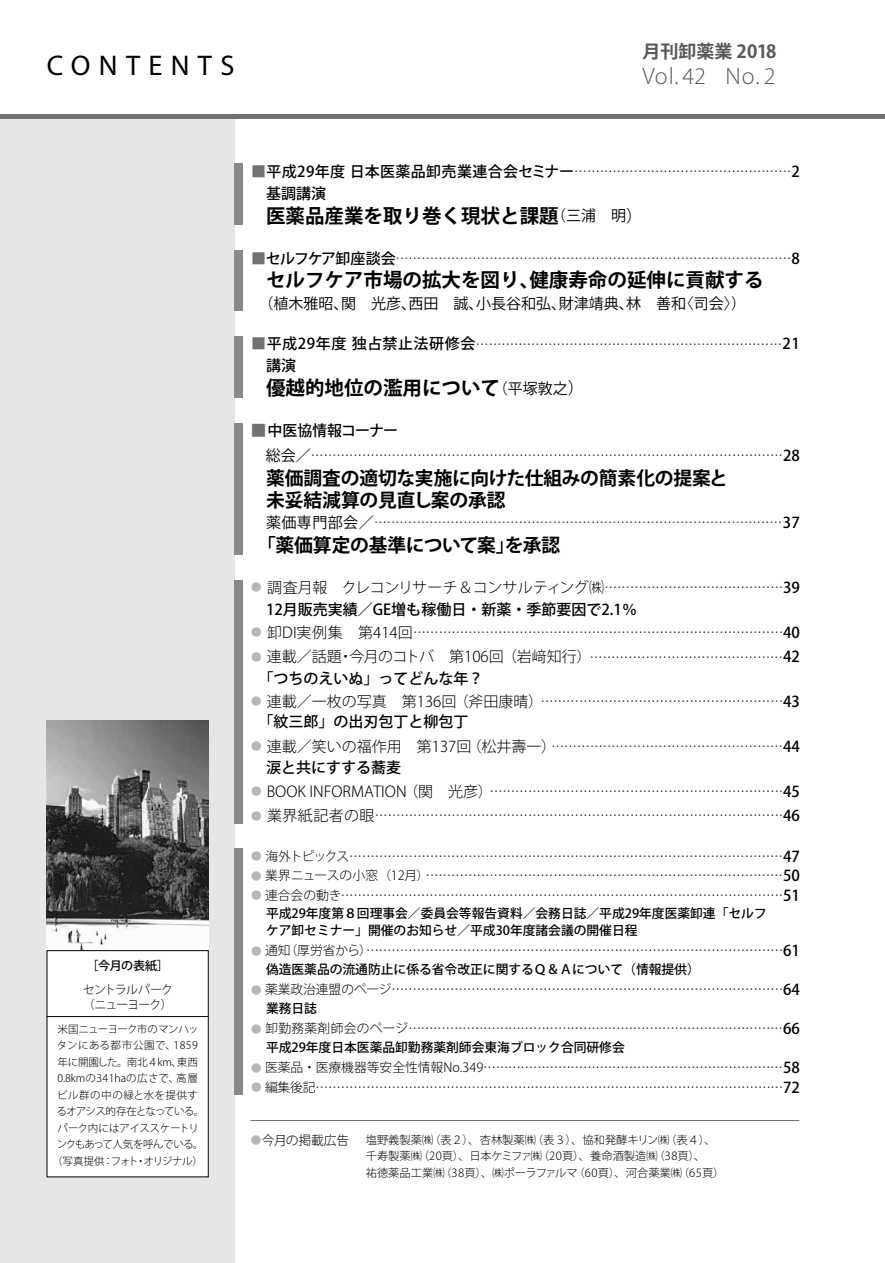
<style>
.page{position:relative;width:885px;height:1263px;background:#fff}
.page>*{position:absolute;margin:0;border:0;box-sizing:border-box;transform-origin:0 0}
.t1{font:28.5px "Myriad Pro";letter-spacing:.295em;color:#000}
.t2{font:300 24px "Myriad Pro";letter-spacing:.025em;color:#595757}
.t3{font:700 19.5px "Koz Go Pro";color:#000}
.t4{font:700 18.75px/22.5px "Koz Go Pro";letter-spacing:-.01em;color:#000}
.t5{font:700 18px "Koz Go Pro";color:#595757}
.t6{font:300 15px/21.3px "Koz Go Pro";color:#000}
.t7{font:500 15px/22.2px "Koz Go Pro";color:#000}
.t8{font:500 15px/21.8px "Koz Go Pro";letter-spacing:.025em;color:#000}
.t9{font:15px "Koz Go Pro";color:#000}
.t10{font:500 15px "Koz Go Pr 6 N";color:#000}
.t11{font:500 15px "Koz Go Pro";letter-spacing:-.035em;color:#000}
.t12{font:300 12.75px/18.3px "Koz Go Pro";color:#000}
.t13{font:300 12.75px/18.3px "Koz Go Pro";letter-spacing:.025em;color:#000}
.t14{font:300 12.75px "Koz Go Pro";letter-spacing:-.08em;color:#000}
.t15{font:500 12.75px "Koz Go Pro";color:#000}
.t16{font:300 12px/15px "Koz Go Pro";letter-spacing:-.08em;color:#000}
.t17{font:500 12px "Koz Go Pro";letter-spacing:-.02em;color:#000}
.t18{font:300 11.25px/16.5px "Koz Go Pro";color:#000}
.t19{font:300 10.5px/16.5px "Koz Go Pro";letter-spacing:-.015em;color:#000;text-align:center}
.s1{color:#727171}
.s2{font-weight:300;font-size:12.75px}
.s3{font-weight:400;font-size:15px}
.s4{font-weight:400;font-size:16.5px}
.s5{font-weight:500;font-size:15px;color:#727171}
.s6{font-weight:500;font-size:15px}
.s7{font-family:"Shin Go Pro";font-weight:400;color:#727171}
.s8{font-weight:400;font-size:10.5px;color:#b5b6b6}
.s9{font-weight:300}
.s10{font-size:15px}
.s11{font-family:"Koz Go Pr 6 N";font-weight:500;font-size:15px}
.s12{font-size:12.75px}
.s13{font-weight:500}
.s14{font-size:10.5px;color:#b5b6b6}
</style>
<div class="page">
<div style="left:0;top:115px;width:234px;height:1148px;background:#e6e6e6"></div>
<hr style="left:0;top:114px;width:884px;height:4px;background:#727171">
<img style="left:47px;top:721px;width:161px;height:229px">
<div style="left:47px;top:951px;width:161px;height:226px;background:#fff"></div>
<hr style="left:47px;top:1016px;width:161px;height:1px;background:#000">
<hr style="left:250px;top:1120px;width:549px;height:1px;background:#727171">
<div style="left:234px;top:848px;width:8px;height:246px;background:#898989"></div>
<div style="left:234px;top:251px;width:8px;height:60px;background:#898989"></div>
<div style="left:234px;top:164px;width:8px;height:61px;background:#898989"></div>
<div style="left:234px;top:336px;width:8px;height:62px;background:#898989"></div>
<div style="left:234px;top:580px;width:8px;height:243px;background:#898989"></div>
<div style="left:234px;top:423px;width:8px;height:131px;background:#898989"></div>
<h1 class="t1" style="left:47px;top:47px;width:189px">CONTENTS</h1>
<h3 class="t5" style="left:642px;top:40px;width:135px">月刊卸薬業 2018</h3>
<h2 class="t2" style="left:642px;top:61px;width:135px">Vol. 42 No. 2</h2>
<p class="t17" style="left:86px;top:958px;width:84px">［今月の表紙］</p>
<p class="t16" style="left:83px;top:982px;width:92px">セントラルパーク（ニューヨーク）</p>
<p class="t19" style="left:52px;top:1021px;width:153px">米国ニューヨーク市のマンハッタンにある都市公園で、1859年に開園した。南北４km、東西<br>0.8kmの341haの広さで、高層ビル群の中の緑と水を提供するオアシス的存在となっている。パーク内にはアイススケートリンクもあって人気を呼んでいる。（写真提供：フォト・オリジナル）</p>
<p class="t8" style="left:266px;top:161px;width:535px;text-indent:-15px"><span class="s1">■</span>平成29年度 日本医薬品卸売業連合会セミナー<span class="s2">……………………………………………</span>2基調講演</p>
<h3 class="t3" style="left:266px;top:203px;width:378px">医薬品産業を取り巻く現状と課題<span class="s3">（三浦　明</span><span class="s4">）</span></h3>
<p class="t12" style="left:251px;top:249px;width:550px"><span class="s5">■</span><span class="s6">セルフケア卸座談会</span>…………………………………………………………………………………<span class="s6">8</span></p>
<h3 class="t3" style="left:266px;top:268px;width:499px">セルフケア市場の拡大を図り、健康寿命の延伸に貢献する</h3>
<p class="t9" style="left:258px;top:294px;width:489px">（植木雅昭、関　光彦、西田　誠、小長谷和弘、財津靖典、林　善和〈司会〉）</p>
<p class="t12" style="left:251px;top:335px;width:550px"><span class="s5">■</span><span class="s6">平成29年度 独占禁止法研修会</span>………………………………………………………………<span class="s6">21</span></p>
<p class="t7" style="left:266px;top:355px;width:31px">講演</p>
<h3 class="t3" style="left:266px;top:376px;width:319px">優越的地位の濫用について<span class="s3">（平塚敦之</span><span class="s4">）</span></h3>
<p class="t11" style="left:251px;top:421px;width:148px"><span class="s7">■</span>中医協情報コーナー</p>
<p class="t12" style="left:266px;top:446px;width:535px"><span class="s3">総会／</span>…………………………………………………………………………………………………<span class="s6">28</span></p>
<h3 class="t4" style="left:266px;top:468px;width:463px">薬価調査の適切な実施に向けた仕組みの簡素化の提案と未妥結減算の見直し案の承認</h3>
<p class="t12" style="left:266px;top:514px;width:535px"><span class="s3">薬価専門部会／</span>……………………………………………………………………………………<span class="s6">37</span></p>
<h3 class="t4" style="left:257px;top:535px;width:305px">「薬価算定の基準について案」を承認</h3>
<p class="t7" style="left:266px;top:577px;width:535px;text-indent:-15px"><span class="s8">●</span> <span class="s9">調査月報　クレコンリサーチ＆コンサルティング㈱</span><span class="s2">……………………………………</span>39<br>12月販売実績／GE増も稼働日・新薬・季節要因で2.1％</p>
<p class="t12" style="left:251px;top:623px;width:550px"><span class="s8">●</span> <span class="s10">卸DI実例集　第414回</span>……………………………………………………………………………<span class="s11">40</span></p>
<p class="t6" style="left:258px;top:646px;width:543px;text-indent:-7px"><span class="s8">●</span> 連載／話題・今月のコトバ　第106回（岩﨑知行）<span class="s12">………………………………………</span><span class="s13">42「つちのえいぬ」ってどんな年？</span></p>
<p class="t6" style="left:251px;top:691px;width:550px"><span class="s8">●</span> 連載／一枚の写真　第136回（斧田康晴）<span class="s12">…………………………………………………</span><span class="s13">43</span></p>
<p class="t10" style="left:258px;top:713px;width:211px">「紋三郎」の出刃包丁と柳包丁</p>
<p class="t6" style="left:266px;top:736px;width:535px;text-indent:-15px"><span class="s8">●</span> 連載／笑いの福作用　第137回（松井壽一）<span class="s12">………………………………………………</span><span class="s13">44涙と共にすする蕎麦</span></p>
<p class="t12" style="left:251px;top:782px;width:550px"><span class="s8">●</span> <span class="s10">BOOK INFORMATION（関　光彦）</span>……………………………………………………………<span class="s6">45</span></p>
<p class="t12" style="left:251px;top:807px;width:550px"><span class="s8">●</span> <span class="s10">業界紙記者の眼</span>……………………………………………………………………………………<span class="s6">46</span></p>
<p class="t14" style="left:251px;top:848px;width:550px"><span class="s8">●</span> 海外トピックス…………………………………………………………………………………………<span class="s6">47</span></p>
<p class="t12" style="left:251px;top:867px;width:550px"><span class="s8">●</span> 業界ニュースの小窓（12月）…………………………………………………………………………<span class="s6">50</span></p>
<p class="t12" style="left:266px;top:886px;width:535px;text-indent:-15px"><span class="s8">●</span> 連合会の動き……………………………………………………………………………………………<span class="s6">51</span><span class="s13">平成29年度第８回理事会／委員会等報告資料／会務日誌／平成29年度医薬卸連「セルフ</span></p>
<p class="t15" style="left:266px;top:922px;width:373px">ケア卸セミナー」開催のお知らせ／平成30年度諸会議の開催日程</p>
<p class="t12" style="left:266px;top:942px;width:535px;text-indent:-15px"><span class="s8">●</span> 通知（厚労省から）………………………………………………………………………………………<span class="s6">61</span><span class="s13">偽造医薬品の流通防止に係る省令改正に関するＱ＆Ａについて（情報提供）</span></p>
<p class="t12" style="left:266px;top:981px;width:535px;text-indent:-15px"><span class="s8">●</span> 薬業政治連盟のページ…………………………………………………………………………………<span class="s6">64</span><span class="s13">業務日誌</span></p>
<p class="t13" style="left:266px;top:1020px;width:535px;text-indent:-15px"><span class="s8">●</span> 卸勤務薬剤師会のページ………………………………………………………………………………<span class="s6">66</span><span class="s13">平成29年度日本医薬品卸勤務薬剤師会東海ブロック合同研修会</span></p>
<p class="t12" style="left:251px;top:1059px;width:550px"><span class="s8">●</span> 医薬品・医療機器等安全性情報No.349………………………………………………………………<span class="s6">58</span></p>
<p class="t12" style="left:251px;top:1078px;width:550px"><span class="s8">●</span> 編集後記…………………………………………………………………………………………………<span class="s6">72</span></p>
<p class="t12" style="left:251px;top:1131px;width:100px"><span class="s14">●</span>今月の掲載広告</p>
<p class="t18" style="left:366px;top:1131px;width:360px">塩野義製薬㈱（表２）、杏林製薬㈱（表３）、協和発酵キリン㈱（表４）、千寿製薬㈱（20頁）、日本ケミファ㈱（20頁）、養命酒製造㈱（38頁）、<br>祐徳薬品工業㈱（38頁）、㈱ポーラファルマ（60頁）、河合薬業㈱（65頁）</p>
</div>
